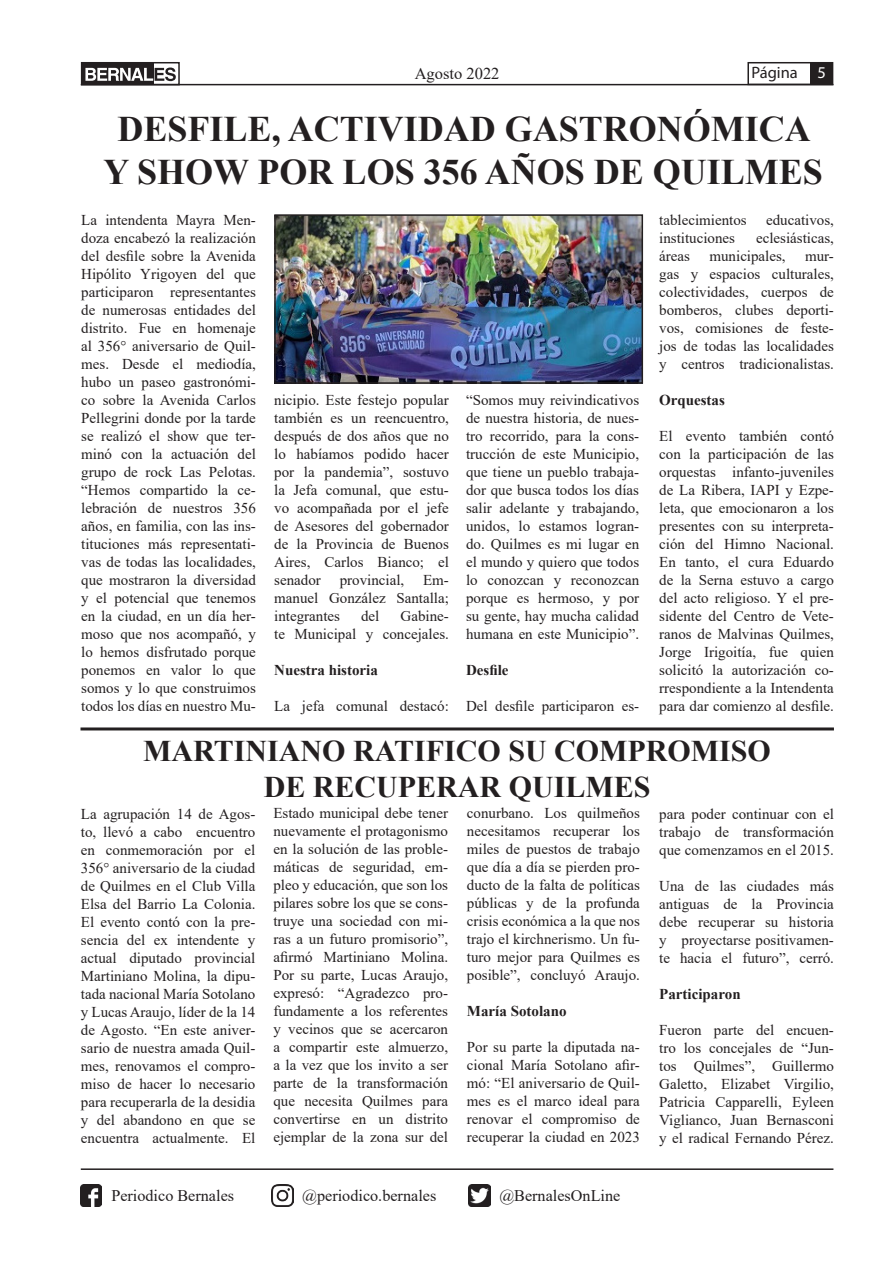
<style>
.page{position:relative;width:893px;height:1263px;background:#fff}
.page>*{position:absolute;margin:0;border:0;box-sizing:border-box;transform-origin:0 0}
.t1{font:700 36px "Times New Roman";color:#231f20}
.t2{font:700 30px "Times New Roman";color:#231f20}
.t3{font:16.5px "Times New Roman";color:#231f20}
.t4{font:16.5px "Myriad Pro";color:#231f20}
.t5{font:16.2px "Times New Roman";color:#231f20}
.t6{font:15px/18px "Times New Roman";color:#231f20;text-align:justify}
.t7{font:700 15px "Times New Roman";color:#231f20}
.s1{color:#fff}
</style>
<div class="page">
<div style="left:810px;top:63px;width:23px;height:21px;background:#231f20"></div>
<div style="left:82px;top:63px;width:72px;height:22px;background:#231f20"></div>
<div style="left:747px;top:62px;width:86px;height:23px;border:2px solid #231f20"></div>
<svg style="left:85px;top:68px;width:91px;height:13px"></svg>
<div style="left:81px;top:62px;width:99px;height:23px;border:2px solid #231f20"></div>
<hr style="left:81px;top:84px;width:752px;height:1px;background:#231f20">
<hr style="left:81px;top:1168px;width:752px;height:2px;background:#231f20">
<img style="left:80px;top:1185px;width:22px;height:21px">
<img style="left:272px;top:1185px;width:21px;height:21px">
<img style="left:469px;top:1185px;width:21px;height:21px">
<img style="left:277px;top:217px;width:363px;height:164px">
<div style="left:274px;top:214px;width:369px;height:170px;border:2px solid #231f20"></div>
<hr style="left:81px;top:727px;width:753px;height:3px;background:#231f20">
<p class="t3" style="left:415px;top:62px;width:86px">Agosto 2022</p>
<p class="t4" style="left:751px;top:63px;width:76px">Página <span class="s1">5</span></p>
<p class="t1" style="left:118px;top:103px;width:695px">DESFILE, ACTIVIDAD GASTRONÓMICA</p>
<p class="t1" style="left:104px;top:146px;width:721px">Y SHOW POR LOS 356 AÑOS DE QUILMES</p>
<p class="t6" style="left:81px;top:210px;width:176px">La intendenta Mayra Men&shy;doza encabezó la realización del desfile sobre la Avenida Hipólito Yrigoyen del que participaron representantes de numerosas entidades del distrito. Fue en homenaje al 356° aniversario de Quil&shy;mes. Desde el mediodía, hubo un paseo gastronómi&shy;co sobre la Avenida Carlos Pellegrini donde por la tarde se realizó el show que ter&shy;minó con la actuación del grupo de rock Las Pelotas.</p>
<p class="t6" style="left:81px;top:480px;width:176px">“Hemos compartido la ce&shy;lebración de nuestros 356 años, en familia, con las ins&shy;tituciones más representati&shy;vas de todas las localidades, que mostraron la diversidad y el potencial que tenemos en la ciudad, en un día her&shy;moso que nos acompañó, y lo hemos disfrutado porque ponemos en valor lo que somos y lo que construimos todos los días en nuestro Mu-</p>
<p class="t6" style="left:659px;top:210px;width:89px">tablecimientos</p>
<p class="t6" style="left:766px;top:210px;width:69px">educativos,</p>
<p class="t6" style="left:659px;top:228px;width:77px">instituciones</p>
<p class="t6" style="left:756px;top:228px;width:79px">eclesiásticas,</p>
<p class="t6" style="left:659px;top:246px;width:32px">áreas</p>
<p class="t6" style="left:709px;top:246px;width:78px">municipales,</p>
<p class="t6" style="left:659px;top:246px;width:176px;text-indent:146px">mur&shy;gas y espacios culturales, colectividades, cuerpos de bomberos, clubes deporti&shy;vos, comisiones de feste&shy;jos de todas las localidades y centros tradicionalistas.</p>
<p class="t7" style="left:659px;top:389px;width:67px">Orquestas</p>
<p class="t6" style="left:659px;top:426px;width:176px">El evento también contó con la participación de las orquestas infanto-juveniles de La Ribera, IAPI y Ezpe&shy;leta, que emocionaron a los presentes con su interpreta&shy;ción del Himno Nacional.<br>En tanto, el cura Eduardo de la Serna estuvo a cargo del acto religioso. Y el pre&shy;sidente del Centro de Vete&shy;ranos de Malvinas Quilmes, Jorge Irigoitía, fue quien solicitó la autorización co&shy;rrespondiente a la Intendenta para dar comienzo al desfile.</p>
<p class="t2" style="left:143px;top:729px;width:629px">MARTINIANO RATIFICO SU COMPROMISO</p>
<p class="t2" style="left:264px;top:765px;width:388px">DE RECUPERAR QUILMES</p>
<p class="t6" style="left:81px;top:804px;width:176px">La agrupación 14 de Agos&shy;to, llevó a cabo encuentro en conmemoración por el 356° aniversario de la ciudad de Quilmes en el Club Villa Elsa del Barrio La Colonia.<br>El evento contó con la pre&shy;sencia del ex intendente y actual diputado provincial Martiniano Molina, la dipu&shy;tada nacional María Sotolano y Lucas Araujo, líder de la 14 de Agosto. “En este aniver&shy;sario de nuestra amada Quil&shy;mes, renovamos el compro&shy;miso de hacer lo necesario para recuperarla de la desidia y del abandono en que se encuentra actualmente. El</p>
<p class="t6" style="left:273px;top:804px;width:176px">Estado municipal debe tener nuevamente el protagonismo en la solución de las proble&shy;máticas de seguridad, em&shy;pleo y educación, que son los pilares sobre los que se cons&shy;truye una sociedad con mi&shy;ras a un futuro promisorio”, afirmó Martiniano Molina.</p>
<p class="t6" style="left:274px;top:390px;width:176px">nicipio. Este festejo popular también es un reencuentro, después de dos años que no lo habíamos podido hacer por la pandemia”, sostuvo la Jefa comunal, que estu&shy;vo acompañada por el jefe de Asesores del gobernador de la Provincia de Buenos Aires, Carlos Bianco; el senador</p>
<p class="t6" style="left:466px;top:390px;width:175px">“Somos muy reivindicativos de nuestra historia, de nues&shy;tro recorrido, para la cons&shy;trucción de este Municipio, que tiene un pueblo trabaja&shy;dor que busca todos los días salir adelante y trabajando, unidos, lo estamos logran&shy;do. Quilmes es mi lugar en el mundo y quiero que todos lo conozcan y reconozcan porque es hermoso, y por su gente, hay mucha calidad humana en este Municipio”.</p>
<p class="t7" style="left:466px;top:659px;width:44px">Desfile</p>
<p class="t6" style="left:466px;top:696px;width:175px">Del desfile participaron es-</p>
<p class="t6" style="left:340px;top:570px;width:66px">provincial,</p>
<p class="t6" style="left:274px;top:570px;width:176px;text-indent:149px">Em&shy;manuel González Santalla; integrantes</p>
<p class="t6" style="left:274px;top:606px;width:176px;text-align:right">Gabine-<br>te Municipal y concejales.</p>
<p class="t7" style="left:274px;top:659px;width:105px">Nuestra historia</p>
<p class="t6" style="left:274px;top:696px;width:176px">La jefa comunal destacó:</p>
<p class="t6" style="left:361px;top:606px;width:20px">del</p>
<p class="t6" style="left:467px;top:804px;width:175px">conurbano. Los quilmeños necesitamos recuperar los miles de puestos de trabajo que día a día se pierden pro&shy;ducto de la falta de políticas públicas y de la profunda crisis económica a la que nos trajo el kirchnerismo. Un fu&shy;turo mejor para Quilmes es posible”, concluyó Araujo.</p>
<p class="t7" style="left:467px;top:1000px;width:101px">María Sotolano</p>
<p class="t6" style="left:467px;top:1038px;width:175px">Por su parte la diputada na&shy;cional María Sotolano afir&shy;mó: “El aniversario de Quil&shy;mes es el marco ideal para renovar el compromiso de recuperar la ciudad en 2023</p>
<p class="t6" style="left:659px;top:804px;width:176px">para poder continuar con el trabajo de transformación que comenzamos en el 2015.</p>
<p class="t6" style="left:659px;top:876px;width:176px">Una de las ciudades más antiguas de la Provincia debe recuperar su historia y proyectarse positivamen&shy;te hacia el futuro”, cerró.</p>
<p class="t7" style="left:659px;top:983px;width:83px">Participaron</p>
<p class="t6" style="left:659px;top:1020px;width:176px">Fueron parte del encuen&shy;tro los concejales de “Jun&shy;tos Quilmes”, Guillermo Galetto, Elizabet Virgilio, Patricia Capparelli, Eyleen Viglianco, Juan Bernasconi y el radical Fernando Pérez.</p>
<p class="t6" style="left:273px;top:966px;width:176px">Por su parte, Lucas Araujo, expresó: “Agradezco pro&shy;fundamente a los referentes y vecinos que se acercaron a compartir este almuerzo, a la vez que los invito a ser parte de la transformación que necesita Quilmes para convertirse en un distrito ejemplar de la zona sur del</p>
<p class="t5" style="left:111px;top:1184px;width:124px">Periodico Bernales</p>
<p class="t5" style="left:302px;top:1184px;width:136px">@periodico.bernales</p>
<p class="t5" style="left:499px;top:1184px;width:123px">@BernalesOnLine</p>
</div>
